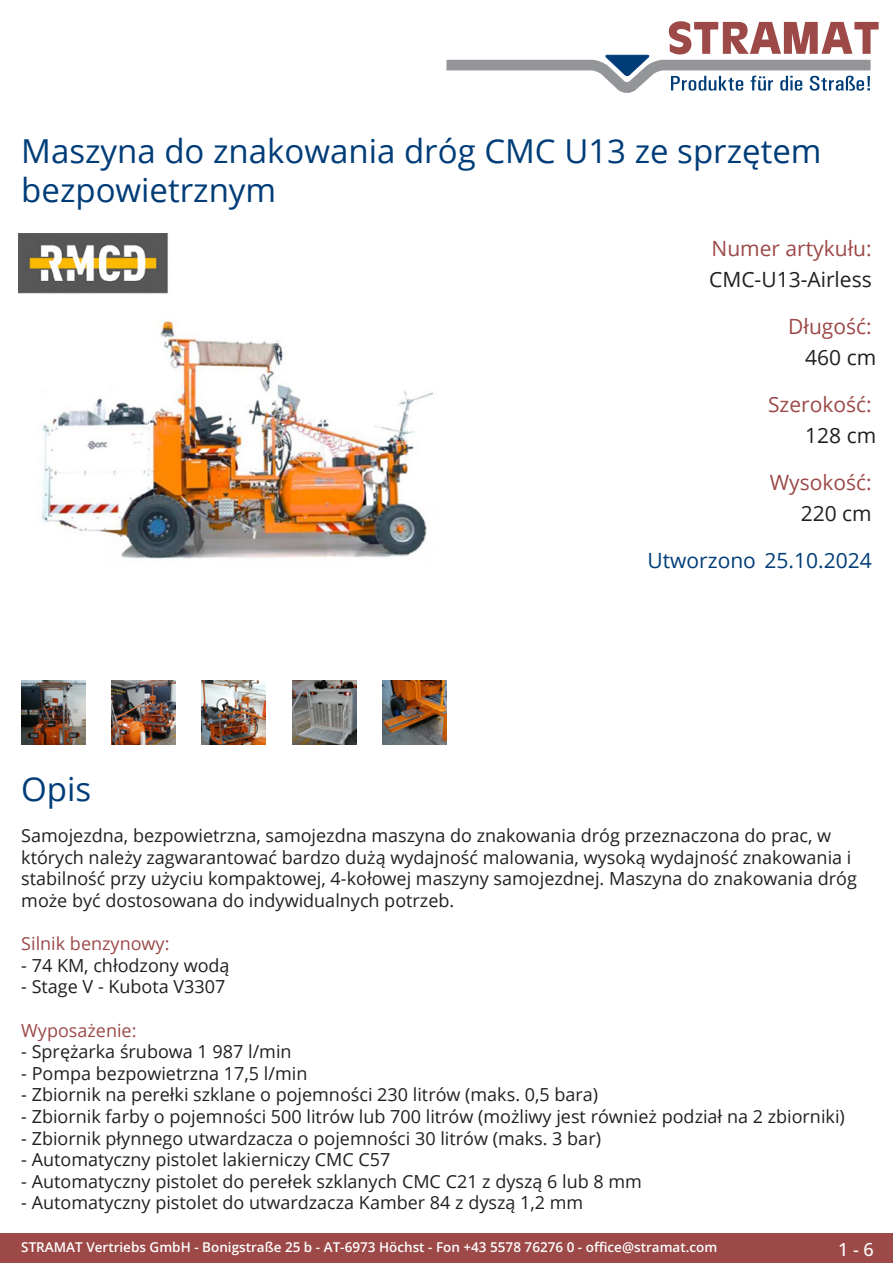
<style>
.page{position:relative;width:893px;height:1263px;background:#fff}
.page>*{position:absolute;margin:0;border:0;box-sizing:border-box;transform-origin:0 0}
.Produkttitel{font:33px/39.6px "Open Sans";color:#003d78}
.TechDaten_Überschrif{font:21px "Open Sans";color:#9c4948}
.TechDaten_Inhalt{font:21px "Open Sans";color:#231f20}
.Erstellungsdatum{font:21px "Open Sans";color:#003d78}
.Beschreibung_Text{font:18px/21.6px "Open Sans";color:#231f20}
.Beschreibung_Text-2{font:18px "Open Sans";color:#9c4948}
.t1{font:500 18px "Open Sans";color:#fff}
.t2{font:600 13.5px "Open Sans";color:#fff}
</style>
<div class="page">
<div style="left:0;top:1233px;width:893px;height:30px;background:#9c4948"></div>
<svg style="left:446px;top:21px;width:433px;height:72px"></svg>
<img style="left:18px;top:234px;width:416px;height:325px">
<img style="left:21px;top:680px;width:64px;height:64px">
<img style="left:112px;top:680px;width:63px;height:64px">
<img style="left:202px;top:680px;width:64px;height:64px">
<img style="left:292px;top:680px;width:64px;height:64px">
<img style="left:383px;top:680px;width:63px;height:64px">
<p class="Produkttitel" style="left:21px;top:130px;width:802px">Maszyna do znakowania dróg CMC U13 ze sprzętem bezpowietrznym</p>
<p class="TechDaten_Überschrif" style="left:711px;top:234px;width:162px">Numer artykułu:</p>
<p class="TechDaten_Inhalt" style="left:709px;top:265px;width:164px">CMC-U13-Airless</p>
<p class="TechDaten_Überschrif" style="left:788px;top:312px;width:85px">Długość:</p>
<p class="TechDaten_Inhalt" style="left:805px;top:343px;width:73px">460 cm</p>
<p class="TechDaten_Überschrif" style="left:768px;top:390px;width:105px">Szerokość:</p>
<p class="TechDaten_Inhalt" style="left:805px;top:421px;width:73px">128 cm</p>
<p class="TechDaten_Überschrif" style="left:770px;top:468px;width:104px">Wysokość:</p>
<p class="TechDaten_Inhalt" style="left:801px;top:499px;width:73px">220 cm</p>
<p class="Erstellungsdatum" style="left:648px;top:546px;width:226px">Utworzono 25.10.2024</p>
<p class="Produkttitel" style="left:21px;top:768px;width:72px">Opis</p>
<p class="Beschreibung_Text" style="left:21px;top:824px;width:837px">Samojezdna, bezpowietrzna, samojezdna maszyna do znakowania dróg przeznaczona do prac, w których należy zagwarantować bardzo dużą wydajność malowania, wysoką wydajność znakowania i stabilność przy użyciu kompaktowej, 4-kołowej maszyny samojezdnej. Maszyna do znakowania dróg może być dostosowana do indywidualnych potrzeb.</p>
<p class="Beschreibung_Text-2" style="left:21px;top:931px;width:150px">Silnik benzynowy:</p>
<p class="Beschreibung_Text" style="left:21px;top:954px;width:210px">- 74 KM, chłodzony wodą</p>
<p class="Beschreibung_Text" style="left:21px;top:975px;width:206px">- Stage V - Kubota V3307</p>
<p class="Beschreibung_Text-2" style="left:21px;top:1018px;width:117px">Wyposażenie:</p>
<p class="Beschreibung_Text" style="left:21px;top:1040px;width:272px">- Sprężarka śrubowa 1 987 l/min</p>
<p class="Beschreibung_Text" style="left:21px;top:1062px;width:288px">- Pompa bezpowietrzna 17,5 l/min</p>
<p class="Beschreibung_Text" style="left:21px;top:1083px;width:578px">- Zbiornik na perełki szklane o pojemności 230 litrów (maks. 0,5 bara)</p>
<p class="Beschreibung_Text" style="left:21px;top:1105px;width:825px">- Zbiornik farby o pojemności 500 litrów lub 700 litrów (możliwy jest również podział na 2 zbiorniki)</p>
<p class="Beschreibung_Text" style="left:21px;top:1127px;width:581px">- Zbiornik płynnego utwardzacza o pojemności 30 litrów (maks. 3 bar)</p>
<p class="Beschreibung_Text" style="left:21px;top:1148px;width:371px">- Automatyczny pistolet lakierniczy CMC C57</p>
<p class="Beschreibung_Text" style="left:21px;top:1170px;width:622px">- Automatyczny pistolet do perełek szklanych CMC C21 z dyszą 6 lub 8 mm</p>
<p class="Beschreibung_Text" style="left:21px;top:1191px;width:563px">- Automatyczny pistolet do utwardzacza Kamber 84 z dyszą 1,2 mm</p>
<p class="t2" style="left:21px;top:1238px;width:698px">STRAMAT Vertriebs GmbH - Bonigstraße 25 b - AT-6973 Höchst - Fon +43 5578 76276 0 - office@stramat.com</p>
<p class="t1" style="left:838px;top:1237px;width:37px">1 - 6</p>
</div>
